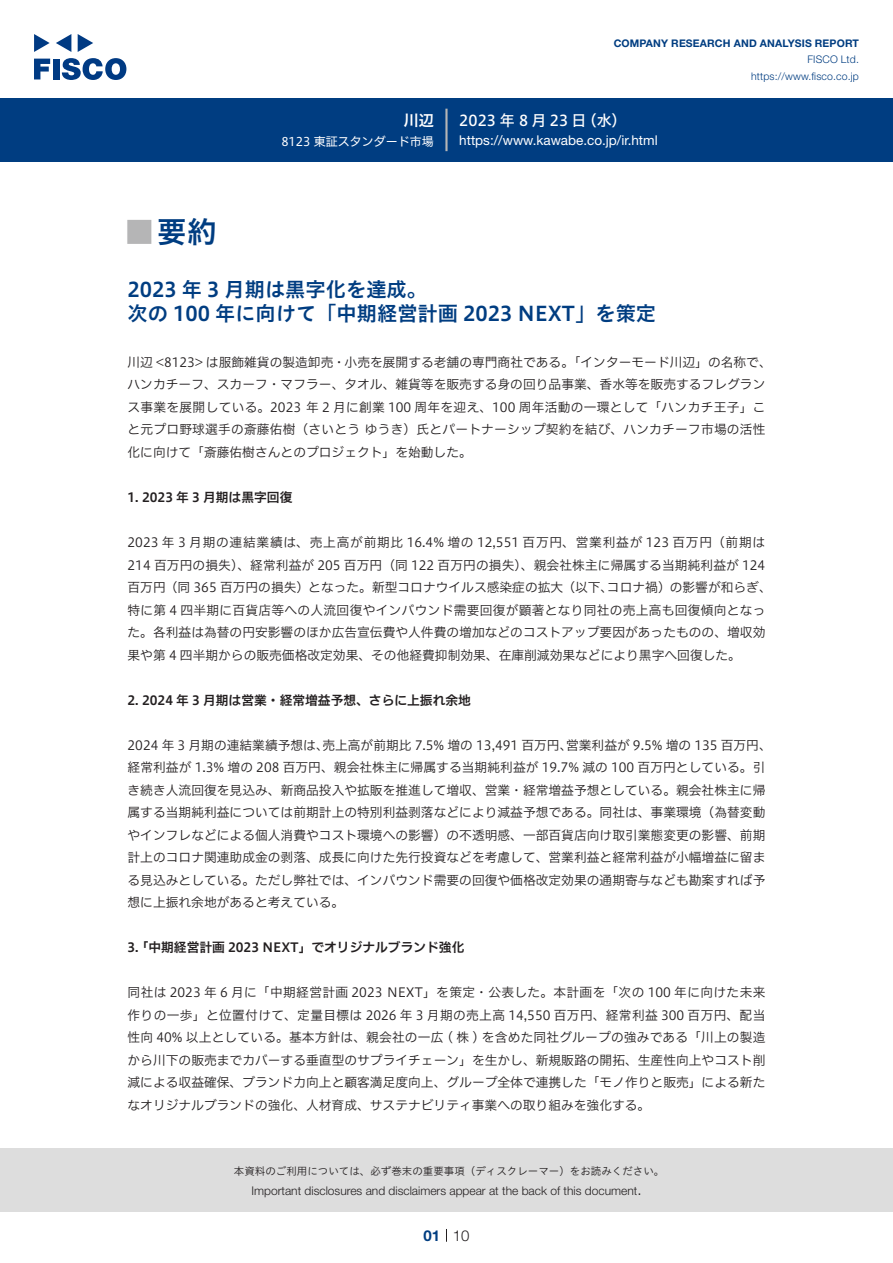
<style>
.page{position:relative;width:893px;height:1263px;background:#fff}
.page>*{position:absolute;margin:0;border:0;box-sizing:border-box;transform-origin:0 0}
.t1{font:30px "Hiragino UD Sans Std N W6";color:#003d81}
.t2{font:24px "Hiragino UD Sans Std N W6";color:#b5b5b6}
.中タイトル{font:20.25px/24px "Hiragino UD Sans Std W6";color:#003d81}
.t3{font:15px "Hiragino UD Sans F Std N W5";letter-spacing:.21em;color:#fff}
.t4{font:300 15px "Helvetica Neue LT Std";color:#231f20}
.t5{font:15px "Hiragino UD Sans F Std N W6";color:#fff}
.t6{font:700 15px "Helvetica Neue LT Std";color:#003d81}
.t7{font:13.5px "Helvetica Neue LT Std";color:#fff}
.本文{font:12.75px/22.5px "Hiragino UD Sans F Std N W3";color:#231f20}
.小タイトル{font:12.75px "Hiragino UD Sans F Std N W6";color:#231f20}
.本文-2{font:12.75px "Hiragino UD Sans F Std N W3";letter-spacing:.055em;color:#231f20}
.t8{font:300 12px "Helvetica Neue LT Std";color:#231f20}
.t9{font:12px "Hiragino UD Sans F Std N W4";color:#fff}
.t10{font:10.5px "Hiragino UD Sans Std W3";color:#231f20}
.t11{font:700 10.5px "Helvetica Neue LT Std";letter-spacing:.015em;color:#003d81}
.t12{font:300 10.5px/16.5px "Helvetica Neue LT Std";letter-spacing:.015em;color:#003d81;text-align:right}
</style>
<div class="page">
<div style="left:0;top:1148px;width:893px;height:64px;background:#ddd"></div>
<svg style="left:34px;top:59px;width:16px;height:20px"></svg>
<div style="left:53px;top:59px;width:6px;height:20px;background:#003a83"></div>
<svg style="left:62px;top:58px;width:64px;height:22px"></svg>
<svg style="left:34px;top:34px;width:16px;height:18px"></svg>
<svg style="left:78px;top:34px;width:15px;height:18px"></svg>
<svg style="left:56px;top:34px;width:15px;height:18px"></svg>
<div style="left:0;top:98px;width:893px;height:64px;background:#003d81"></div>
<hr style="left:445px;top:109px;width:3px;height:42px;background:#b5b5b6">
<svg style="left:446px;top:1229px;width:1px;height:13px"></svg>
<p class="t5" style="left:404px;top:109px;width:31px">川辺</p>
<p class="t9" style="left:281px;top:132px;width:154px">8123 東証スタンダード市場</p>
<p class="t11" style="left:614px;top:37px;width:247px">COMPANY RESEARCH AND ANALYSIS REPORT</p>
<p class="t12" style="left:751px;top:51px;width:109px">FISCO Ltd. https://www.fisco.co j p.</p>
<p class="t3" style="left:582px;top:109px;width:46px">（水(</p>
<p class="t3" style="left:459px;top:109px;width:129px">2023年8月23日</p>
<p class="t7" style="left:459px;top:132px;width:200px">https://www.kawabe.co j p. .i r/ html</p>
<p class="t1" style="left:157px;top:209px;width:61px">要約</p>
<p class="t2" style="left:128px;top:213px;width:25px">█</p>
<p class="中タイトル" style="left:128px;top:276px;width:530px">2023 年 3 月期は黒字化を達成。<br>次の 100 年に向けて「中期経営計画 2023 NEXT」を策定</p>
<p class="本文" style="left:128px;top:350px;width:646px">川辺 &lt;8123&gt; は服飾雑貨の製造卸売・小売を展開する老舗の専門商社である。「インターモード川辺」の名称で、ハンカチーフ、スカーフ・マフラー、タオル、雑貨等を販売する身の回り品事業、香水等を販売するフレグランス事業を展開している。2023 年 2 月に創業 100 周年を迎え、100 周年活動の一環として「ハンカチ王子」こと元プロ野球選手の斎藤佑樹（さいとうゆうき）氏とパートナーシップ契約を結び、ハンカチーフ市場の活性化に向けて「斎藤佑樹さんとのプロジェクト」を始動した。</p>
<p class="小タイトル" style="left:128px;top:487px;width:166px">1. 2023 年 3 月期は黒字回復</p>
<p class="本文-2" style="left:128px;top:533px;width:639px">2023 年 3 月期の連結業績は、売上高が前期比 16.4% 増の 12,551 百万円、営業利益が 123 百万円（前期は</p>
<p class="本文" style="left:128px;top:553px;width:639px">214 百万円の損失）、経常利益が 205 百万円（同 122 百万円の損失）、親会社株主に帰属する当期純利益が 124</p>
<p class="本文" style="left:607px;top:575px;width:166px">コロナ禍）の影響が和らぎ、</p>
<p class="本文" style="left:128px;top:575px;width:639px">百万円（同 365 百万円の損失）となった。新型コロナウイルス感染症の拡大（以下、<br>特に第 4 四半期に百貨店等への人流回復やインバウンド需要回復が顕著となり同社の売上高も回復傾向となった。各利益は為替の円安影響のほか広告宣伝費や人件費の増加などのコストアップ要因があったものの、増収効果や第 4 四半期からの販売価格改定効果、その他経費抑制効果、在庫削減効果などにより黒字へ回復した。</p>
<p class="小タイトル" style="left:128px;top:690px;width:345px">2. 2024 年 3 月期は営業・経常増益予想、さらに上振れ余地</p>
<p class="本文" style="left:566px;top:733px;width:207px">営業利益が 9.5% 増の 135 百万円、</p>
<p class="本文" style="left:322px;top:733px;width:252px">売上高が前期比 7.5% 増の 13,491 百万円、</p>
<p class="本文" style="left:128px;top:733px;width:639px">2024 年 3 月期の連結業績予想は、<br>経常利益が 1.3% 増の 208 百万円、親会社株主に帰属する当期純利益が 19.7% 減の 100 百万円としている。引き続き人流回復を見込み、新商品投入や拡販を推進して増収、営業・経常増益予想としている。親会社株主に帰属する当期純利益については前期計上の特別利益剥落などにより減益予想である。同社は、事業環境（為替変動やインフレなどによる個人消費やコスト環境への影響）の不透明感、一部百貨店向け取引業態変更の影響、前期計上のコロナ関連助成金の剥落、成長に向けた先行投資などを考慮して、営業利益と経常利益が小幅増益に留まる見込みとしている。ただし弊社では、インバウンド需要の回復や価格改定効果の通期寄与なども勘案すれば予想に上振れ余地があると考えている。</p>
<p class="小タイトル" style="left:136px;top:937px;width:330px">「中期経営計画 2023 NEXT」でオリジナルブランド強化</p>
<p class="小タイトル" style="left:128px;top:937px;width:13px">3.</p>
<p class="本文" style="left:128px;top:980px;width:639px;text-align:justify">同社は 2023 年 6 月に「中期経営計画 2023 NEXT」を策定・公表した。本計画を「次の 100 年に向けた未来作りの一歩」と位置付けて、定量目標は 2026 年 3 月期の売上高 14,550 百万円、経常利益 300 百万円、配当性向 40% 以上としている。基本方針は、親会社の一広 ( 株 ) を含めた同社グループの強みである「川上の製造から川下の販売までカバーする垂直型のサプライチェーン」を生かし、新規販路の開拓、生産性向上やコスト削減による収益確保、ブランド力向上と顧客満足度向上、グループ全体で連携した「モノ作りと販売」による新たなオリジナルブランドの強化、人材育成、サステナビリティ事業への取り組みを強化する。</p>
<p class="t10" style="left:234px;top:1163px;width:432px">本資料のご利用については、必ず巻末の重要事項（ディスクレーマー）をお読みください。</p>
<p class="t4" style="left:637px;top:1180px;width:6px">.</p>
<p class="t8" style="left:251px;top:1183px;width:387px">Important disclosures and disclaimers appear at the back of this document</p>
<p class="t6" style="left:423px;top:1226px;width:18px">01</p>
<p class="t4" style="left:453px;top:1226px;width:18px">10</p>
</div>
